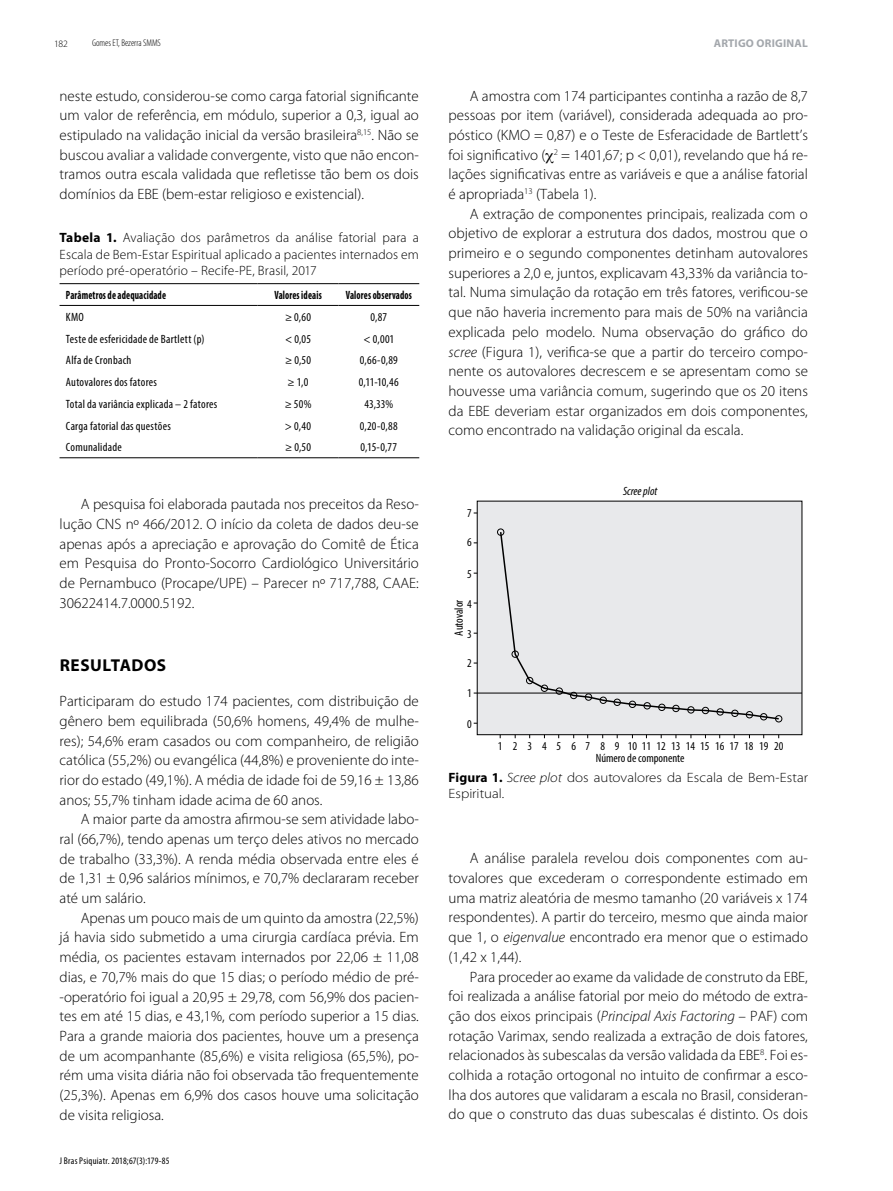
<style>
.page{position:relative;width:893px;height:1191px;background:#fff}
.page>*{position:absolute;margin:0;border:0;box-sizing:border-box;transform-origin:0 0}
.t1{font:700 17.25px "Myriad Pro";letter-spacing:.025em;color:#000}
.t2{font:300 15px/19.6px "Myriad Pro";color:#000;text-align:justify}
.t3{font:300 13.5px/16.2px "Myriad Pro";letter-spacing:.01em;color:#000;text-align:justify}
.t4{font:300 semi-expanded 13.5px/16.2px "Myriad Pro";color:#000}
.t5{font:condensed 12px "Myriad Pro";letter-spacing:.02em;color:#000}
.t6{font:700 condensed 12px "Myriad Pro";letter-spacing:.015em;color:#000;scale:.8 1}
.t7{font:condensed 12px/12px "Myriad Pro";color:#000;text-align:center}
.t8{font:italic condensed 12px "Myriad Pro";color:#000}
.t9{font:condensed 12px "Myriad Pro";letter-spacing:-.005em;color:#000}
.t10{font:700 11.25px "Myriad Pro";color:#a3a7ac}
.t11{font:condensed 9.75px "Myriad Pro";letter-spacing:.025em;color:#000}
.t12{font:300 condensed 9.75px "Myriad Pro";color:#000}
.t13{font:300 9.75px "Myriad Pro";color:#000}
.s1{font-style:italic}
.s2{font-weight:700}
.s3{font-weight:700;font-stretch:normal}
</style>
<div class="page">
<hr style="left:60px;top:283px;width:198px;height:1px;background:#000">
<hr style="left:258px;top:283px;width:80px;height:1px;background:#000">
<hr style="left:338px;top:283px;width:81px;height:1px;background:#000">
<hr style="left:60px;top:305px;width:198px;height:1px;background:#000">
<hr style="left:258px;top:305px;width:80px;height:1px;background:#000">
<hr style="left:338px;top:305px;width:81px;height:1px;background:#000">
<hr style="left:60px;top:457px;width:198px;height:1px;background:#000">
<hr style="left:258px;top:457px;width:80px;height:1px;background:#000">
<hr style="left:338px;top:457px;width:81px;height:1px;background:#000">
<div style="left:477px;top:501px;width:325px;height:233px;background:#e8e9eb"></div>
<hr style="left:474px;top:692px;width:328px;height:1px;background:#000">
<div style="left:497px;top:528px;width:7px;height:7px;border:1px solid #000;border-radius:50%"></div>
<div style="left:775px;top:715px;width:7px;height:7px;border:1px solid #000;border-radius:50%"></div>
<svg style="left:499px;top:530px;width:281px;height:190px"></svg>
<p class="t12" style="left:92px;top:37px;width:70px">Gomes ET, Bezerra SMMS</p>
<p class="t13" style="left:54px;top:38px;width:15px">182</p>
<p class="t10" style="left:714px;top:36px;width:8px">ARTIGO</p>
<p class="t10" style="left:756px;top:36px;width:8px">ORIGINAL</p>
<p class="t2" style="left:60px;top:86px;width:361px">neste estudo, considerou-se como carga fatorial significante um valor de referência, em módulo, superior a 0,3, igual ao estipulado na validação inicial da versão brasileira<sup>8,15</sup>. Não se buscou avaliar a validade convergente, visto que não encon&shy;tramos outra escala validada que refletisse tão bem os dois domínios da EBE (bem-estar religioso e existencial).</p>
<p class="t2" style="left:449px;top:86px;width:361px;text-indent:21px">A amostra com 174 participantes continha a razão de 8,7 pessoas por item (variável), considerada adequada ao pro&shy;póstico (KMO = 0,87) e o Teste de Esferacidade de Bartlett’s foi significativo ( <sup>2</sup> = 1401,67; p &lt; 0,01), revelando que há re&shy;lações significativas entre as variáveis e que a análise fatorial é apropriada<sup>13</sup> (Tabela 1).</p>
<p class="t2" style="left:449px;top:204px;width:361px;text-indent:21px">A extração de componentes principais, realizada com o objetivo de explorar a estrutura dos dados, mostrou que o primeiro e o segundo componentes detinham autovalores superiores a 2,0 e, juntos, explicavam 43,33% da variância to&shy;tal. Numa simulação da rotação em três fatores, verificou-se que não haveria incremento para mais de 50% na variância explicada pelo modelo. Numa observação do gráfico do <span class="s1">scree</span> (Figura 1), verifica-se que a partir do terceiro compo&shy;nente os autovalores decrescem e se apresentam como se houvesse uma variância comum, sugerindo que os 20 itens da EBE deveriam estar organizados em dois componentes, como encontrado na validação original da escala.</p>
<p class="t3" style="left:60px;top:230px;width:361px"><span class="s2">TABELA 1.</span> Avaliação dos parâmetros da análise fatorial para a Escala de Bem-Estar Espiritual aplicado a pacientes internados em período pré-operatório – Recife-PE, Brasil, 2017</p>
<p class="t6" style="left:66px;top:287px;width:127px">Parâmetros de adequacidade</p>
<p class="t6" style="left:274px;top:287px;width:61px">Valores ideais</p>
<p class="t6" style="left:346px;top:287px;width:84px">Valores observados</p>
<p class="t5" style="left:66px;top:309px;width:19px">KMO</p>
<p class="t5" style="left:285px;top:309px;width:28px">≥ 0,60</p>
<p class="t5" style="left:370px;top:309px;width:18px">0,87</p>
<p class="t5" style="left:66px;top:331px;width:140px">Teste de esfericidade de Bartlett (p)</p>
<p class="t5" style="left:285px;top:331px;width:27px">&lt; 0,05</p>
<p class="t5" style="left:363px;top:331px;width:32px">&lt; 0,001</p>
<p class="t5" style="left:66px;top:353px;width:67px">Alfa de Cronbach</p>
<p class="t5" style="left:285px;top:353px;width:27px">≥ 0,50</p>
<p class="t5" style="left:360px;top:353px;width:40px">0,66-0,89</p>
<p class="t5" style="left:66px;top:375px;width:93px">Autovalores dos fatores</p>
<p class="t5" style="left:288px;top:375px;width:22px">≥ 1,0</p>
<p class="t5" style="left:359px;top:375px;width:41px">0,11-10,46</p>
<p class="t5" style="left:66px;top:396px;width:153px">Total da variância explicada – 2 fatores</p>
<p class="t5" style="left:285px;top:396px;width:28px">≥ 50%</p>
<p class="t5" style="left:364px;top:396px;width:30px">43,33%</p>
<p class="t5" style="left:66px;top:418px;width:106px">Carga fatorial das questões</p>
<p class="t5" style="left:285px;top:418px;width:28px">&gt; 0,40</p>
<p class="t5" style="left:360px;top:418px;width:40px">0,20-0,88</p>
<p class="t5" style="left:66px;top:440px;width:57px">Comunalidade</p>
<p class="t5" style="left:285px;top:440px;width:27px">≥ 0,50</p>
<p class="t5" style="left:361px;top:440px;width:38px">0,15-0,77</p>
<p class="t2" style="left:60px;top:495px;width:361px;text-indent:21px">A pesquisa foi elaborada pautada nos preceitos da Reso&shy;lução CNS nº 466/2012. O início da coleta de dados deu-se apenas após a apreciação e aprovação do Comitê de Ética em Pesquisa do Pronto-Socorro Cardiológico Universitário de Pernambuco (Procape/UPE) – Parecer nº 717,788, CAAE:<br>30622414.7.0000.5192.</p>
<p class="t1" style="left:60px;top:654px;width:108px">RESULTADOS</p>
<p class="t2" style="left:60px;top:691px;width:361px">Participaram do estudo 174 pacientes, com distribuição de gênero bem equilibrada (50,6% homens, 49,4% de mulhe&shy;res); 54,6% eram casados ou com companheiro, de religião católica (55,2%) ou evangélica (44,8%) e proveniente do inte&shy;rior do estado (49,1%). A média de idade foi de 59,16 ± 13,86 anos; 55,7% tinham idade acima de 60 anos.</p>
<p class="t2" style="left:60px;top:809px;width:361px;text-indent:21px">A maior parte da amostra afirmou-se sem atividade labo&shy;ral (66,7%), tendo apenas um terço deles ativos no mercado de trabalho (33,3%). A renda média observada entre eles é de 1,31 ± 0,96 salários mínimos, e 70,7% declararam receber até um salário.</p>
<p class="t2" style="left:60px;top:908px;width:361px;text-indent:21px">Apenas um pouco mais de um quinto da amostra (22,5%) já havia sido submetido a uma cirurgia cardíaca prévia. Em média, os pacientes estavam internados por 22,06 ± 11,08 dias, e 70,7% mais do que 15 dias; o período médio de pré--operatório foi igual a 20,95 ± 29,78, com 56,9% dos pacien&shy;tes em até 15 dias, e 43,1%, com período superior a 15 dias.<br>Para a grande maioria dos pacientes, houve um a presença de um acompanhante (85,6%) e visita religiosa (65,5%), po&shy;rém uma visita diária não foi observada tão frequentemente (25,3%). Apenas em 6,9% dos casos houve uma solicitação de visita religiosa.</p>
<p class="t11" style="left:60px;top:1155px;width:112px">J Bras Psiquiatr. 2018;67(3):179-85</p>
<p class="t5" style="left:467px;top:506px;width:6px">7</p>
<p class="t5" style="left:467px;top:535px;width:6px">6</p>
<p class="t5" style="left:467px;top:567px;width:6px">5</p>
<p class="t5" style="left:467px;top:596px;width:6px">4</p>
<p class="t5" style="left:467px;top:626px;width:6px">3</p>
<p class="t5" style="left:467px;top:656px;width:6px">2</p>
<p class="t5" style="left:467px;top:686px;width:6px">1</p>
<p class="t5" style="left:467px;top:717px;width:6px">0</p>
<p class="t9" style="left:451px;top:635px;width:37px;rotate:-90deg">Autovalor</p>
<p class="t8" style="left:623px;top:484px;width:36px">Scree plot</p>
<p class="t7" style="left:498px;top:739px;width:287px">1 2 3 4 5 6 7 8 9 1011121314151617181920<br>Número de componente</p>
<p class="t4" style="left:449px;top:769px;width:361px"><span class="s3">FIGURA 1.</span> <span class="s1">Scree plot</span> dos autovalores da Escala de Bem-Estar<br>Espiritual.</p>
<p class="t2" style="left:449px;top:848px;width:361px;text-indent:21px">A análise paralela revelou dois componentes com au&shy;tovalores que excederam o correspondente estimado em uma matriz aleatória de mesmo tamanho (20 variáveis x 174 respondentes). A partir do terceiro, mesmo que ainda maior que 1, o <span class="s1">eigenvalue</span> encontrado era menor que o estimado (1,42 x 1,44).</p>
<p class="t2" style="left:449px;top:967px;width:361px;text-indent:21px">Para proceder ao exame da validade de construto da EBE, foi realizada a análise fatorial por meio do método de extra&shy;ção dos eixos principais (<span class="s1">Principal Axis Factoring</span> – PAF) com rotação Varimax, sendo realizada a extração de dois fatores, relacionados às subescalas da versão validada da EBE<sup>8</sup>. Foi es&shy;colhida a rotação ortogonal no intuito de confirmar a esco&shy;lha dos autores que validaram a escala no Brasil, consideran&shy;do que o construto das duas subescalas é distinto. Os dois</p>
</div>
